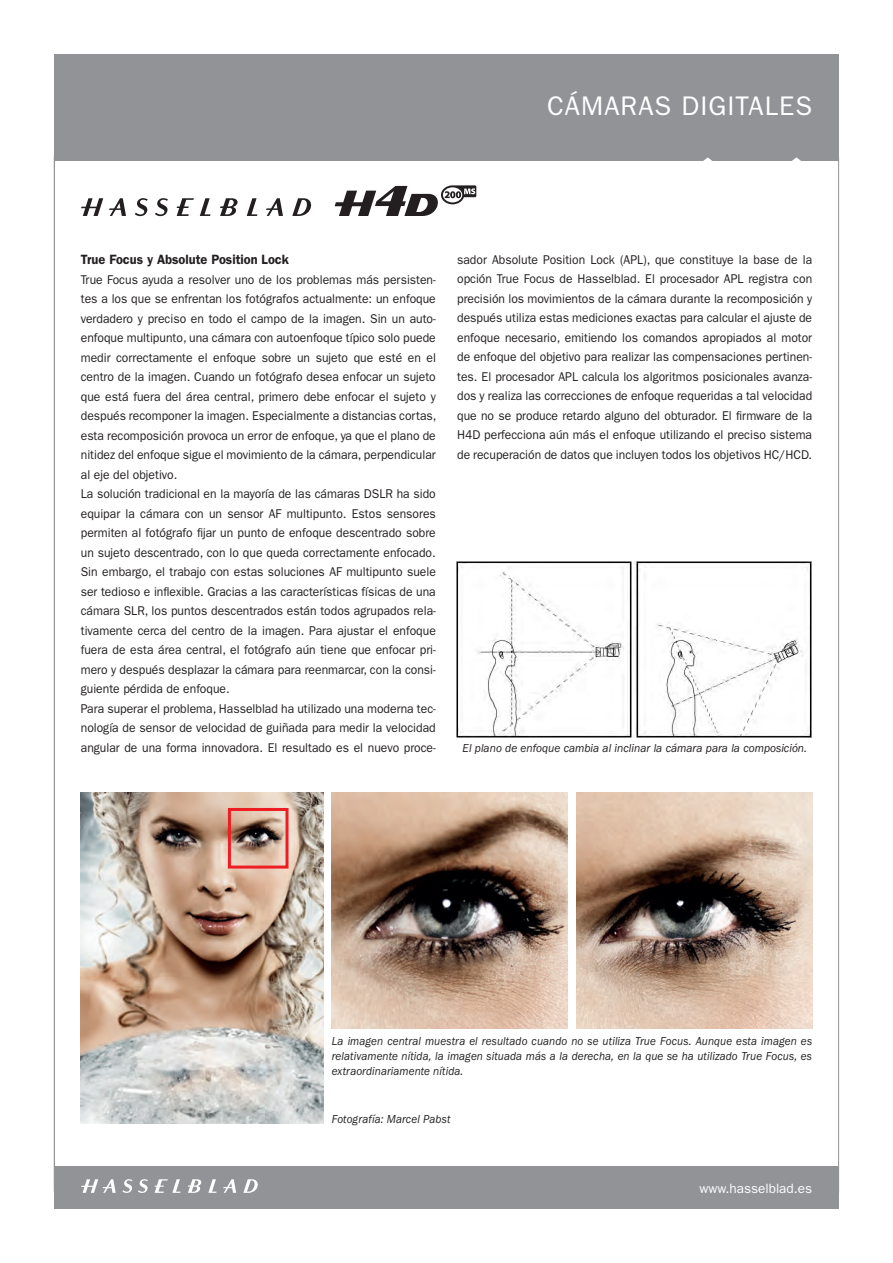
<style>
.page{position:relative;width:893px;height:1263px;background:#fff}
.page>*{position:absolute;margin:0;border:0;box-sizing:border-box;transform-origin:0 0}
.t1{font:27px "ITC Franklin Gothic Std";letter-spacing:.04em;color:#fff}
.t2{font:600 13.5px "ITC Franklin Gothic Std";color:#231f20;scale:.95 1}
.t3{font:13.5px "ITC Franklin Gothic Std";color:#fff}
.t4{font:12.75px/19.5px "ITC Franklin Gothic Std";color:#231f20;scale:.95 1}
.t5{font:italic 12px/15px "ITC Franklin Gothic Std";color:#231f20;text-align:justify;scale:.93 1}
.t6{font:italic 12px "ITC Franklin Gothic Std";color:#231f20;scale:.95 1}
</style>
<div class="page">
<div style="left:54px;top:1166px;width:785px;height:43px;background:#919396"></div>
<div style="left:54px;top:54px;width:785px;height:106px;background:#919396"></div>
<svg style="left:701px;top:157px;width:13px;height:4px"></svg>
<svg style="left:790px;top:157px;width:13px;height:4px"></svg>
<hr style="left:54px;top:157px;width:1px;height:1036px;background:#919396">
<hr style="left:838px;top:157px;width:1px;height:1036px;background:#919396">
<svg style="left:81px;top:1179px;width:67px;height:14px"></svg>
<svg style="left:223px;top:1179px;width:13px;height:14px"></svg>
<svg style="left:243px;top:1179px;width:15px;height:14px"></svg>
<svg style="left:155px;top:1179px;width:26px;height:14px"></svg>
<svg style="left:188px;top:1179px;width:29px;height:14px"></svg>
<svg style="left:81px;top:198px;width:231px;height:19px"></svg>
<svg style="left:335px;top:185px;width:141px;height:31px"></svg>
<img style="left:456px;top:562px;width:356px;height:175px">
<img style="left:81px;top:792px;width:242px;height:332px">
<div style="left:228px;top:808px;width:60px;height:60px;border:3px solid #ee1d23"></div>
<img style="left:576px;top:792px;width:236px;height:236px">
<img style="left:332px;top:792px;width:236px;height:236px">
<h1 class="t1" style="left:547px;top:90px;width:264px">cámaras DIGITALES</h1>
<p class="t2" style="left:81px;top:252px;width:221px">True Focus y Absolute Position Lock</p>
<p class="t4" style="left:81px;top:270px;width:376px">True Focus ayuda a resolver uno de los problemas más persisten&shy;tes a los que se enfrentan los fotógrafos actualmente: un enfoque verdadero y preciso en todo el campo de la imagen. Sin un auto&shy;enfoque multipunto, una cámara con autoenfoque típico solo puede medir correctamente el enfoque sobre un sujeto que esté en el centro de la imagen. Cuando un fotógrafo desea enfocar un sujeto que está fuera del área central, primero debe enfocar el sujeto y después recomponer la imagen. Especialmente a distancias cortas, esta recomposición provoca un error de enfoque, ya que el plano de nitidez del enfoque sigue el movimiento de la cámara, perpendicular al eje del objetivo.<br>La solución tradicional en la mayoría de las cámaras DSLR ha sido equipar la cámara con un sensor AF multipunto. Estos sensores permiten al fotógrafo fijar un punto de enfoque descentrado sobre un sujeto descentrado, con lo que queda correctamente enfocado.<br>Sin embargo, el trabajo con estas soluciones AF multipunto suele ser tedioso e inflexible. Gracias a las características físicas de una cámara SLR, los puntos descentrados están todos agrupados rela&shy;tivamente cerca del centro de la imagen. Para ajustar el enfoque fuera de esta área central, el fotógrafo aún tiene que enfocar pri&shy;mero y después desplazar la cámara para reenmarcar, con la consi&shy;guiente pérdida de enfoque.<br>Para superar el problema, Hasselblad ha utilizado una moderna tec&shy;nología de sensor de velocidad de guiñada para medir la velocidad angular de una forma innovadora. El resultado es el nuevo proce-</p>
<p class="t4" style="left:457px;top:250px;width:375px;text-align:justify">sador Absolute Position Lock (APL), que constituye la base de la opción True Focus de Hasselblad. El procesador APL registra con precisión los movimientos de la cámara durante la recomposición y después utiliza estas mediciones exactas para calcular el ajuste de enfoque necesario, emitiendo los comandos apropiados al motor de enfoque del objetivo para realizar las compensaciones pertinen&shy;tes. El procesador APL calcula los algoritmos posicionales avanza&shy;dos y realiza las correcciones de enfoque requeridas a tal velocidad que no se produce retardo alguno del obturador. El firmware de la H4D perfecciona aún más el enfoque utilizando el preciso sistema de recuperación de datos que incluyen todos los objetivos HC/HCD.</p>
<p class="t6" style="left:463px;top:742px;width:364px">El plano de enfoque cambia al inclinar la cámara para la composición.</p>
<p class="t5" style="left:332px;top:1033px;width:518px">La imagen central muestra el resultado cuando no se utiliza True Focus. Aunque esta imagen es relativamente nítida, la imagen situada más a la derecha, en la que se ha utilizado True Focus, es extraordinariamente nítida.</p>
<p class="t5" style="left:332px;top:1112px;width:129px">Fotografía: Marcel Pabst</p>
<p class="t3" style="left:700px;top:1180px;width:114px">www.hasselblad.es</p>
</div>
